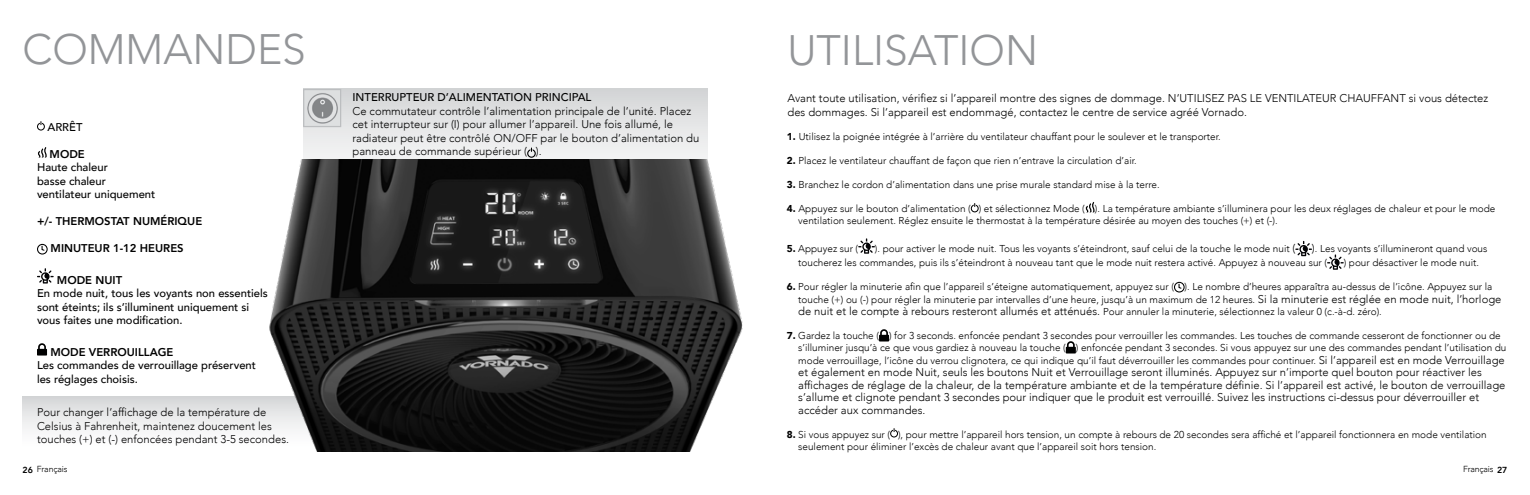
<style>
.page{position:relative;width:1530px;height:495px;background:#fff}
.page>*{position:absolute;margin:0;border:0;box-sizing:border-box;transform-origin:0 0}
.t1{font:300 42.5px "Avenir";color:#939598}
.t2{font:300 11.25px/13.5px "Avenir";color:#000}
.t3{font:500 11.25px/13.5px "Avenir";color:#000}
.t4{font:800 11.25px "Avenir";color:#000}
.t5{font:300 10px/12px "Avenir";color:#000}
.t6{font:300 8.75px "Avenir";letter-spacing:-.02em;color:#000}
.s1{font-weight:900}
.s2{font-size:11.25px}
.s3{font-weight:800}
</style>
<div class="page">
<div style="left:22px;top:396px;width:316px;height:54px;background:linear-gradient(to bottom,#d7d8da,#fff)"></div>
<div style="left:37px;top:123px;width:8px;height:8px;border:1px solid #000;border-radius:50%"></div>
<svg style="left:38px;top:147px;width:9px;height:11px"></svg>
<div style="left:37px;top:244px;width:11px;height:11px;border:1px solid #000;border-radius:50%"></div>
<svg style="left:41px;top:245px;width:4px;height:6px"></svg>
<svg style="left:37px;top:268px;width:17px;height:16px"></svg>
<svg style="left:37px;top:343px;width:10px;height:13px"></svg>
<div style="left:971px;top:205px;width:8px;height:7px;border:1px solid #000;border-radius:50%"></div>
<svg style="left:1085px;top:202px;width:10px;height:11px"></svg>
<svg style="left:858px;top:238px;width:17px;height:16px"></svg>
<svg style="left:1295px;top:241px;width:17px;height:15px"></svg>
<svg style="left:1327px;top:254px;width:17px;height:16px"></svg>
<div style="left:1174px;top:282px;width:11px;height:11px;border:1px solid #000;border-radius:50%"></div>
<svg style="left:1178px;top:283px;width:4px;height:6px"></svg>
<svg style="left:879px;top:329px;width:10px;height:13px"></svg>
<svg style="left:1066px;top:341px;width:10px;height:13px"></svg>
<div style="left:890px;top:430px;width:8px;height:8px;border:1px solid #000;border-radius:50%"></div>
<svg style="left:303px;top:89px;width:404px;height:70px"></svg>
<div style="left:527px;top:149px;width:9px;height:9px;border:1px solid #000;border-radius:50%"></div>
<img style="left:305px;top:91px;width:34px;height:34px">
<div style="left:303px;top:89px;width:38px;height:38px;border:1px solid #bcbec0"></div>
<img style="left:246px;top:159px;width:496px;height:293px">
<h1 class="t1" style="left:22px;top:25px;width:285px">COMMANDES</h1>
<p class="t3" style="left:47px;top:119px;width:36px">ARRÊT</p>
<p class="t4" style="left:50px;top:145px;width:37px">MODE</p>
<p class="t3" style="left:37px;top:160px;width:120px">Haute chaleur<br>basse chaleur ventilateur uniquement</p>
<p class="t4" style="left:37px;top:212px;width:167px">+/- THERMOSTAT NUMÉRIQUE</p>
<p class="t4" style="left:51px;top:239px;width:135px">MINUTEUR 1-12 HEURES</p>
<p class="t4" style="left:57px;top:271px;width:67px">MODE NUIT</p>
<p class="t3" style="left:37px;top:286px;width:232px">En mode nuit, tous les voyants non essentiels sont éteints; ils s’illuminent uniquement si vous faites une modification.</p>
<p class="t4" style="left:50px;top:343px;width:125px">MODE VERROUILLAGE</p>
<p class="t3" style="left:37px;top:358px;width:221px">Les commandes de verrouillage préservent les réglages choisis.</p>
<p class="t2" style="left:37px;top:406px;width:254px">Pour changer l’affichage de la température de<br>Celsius à Fahrenheit, maintenez doucement les touches (+) et (-) enfoncées pendant 3-5 secondes.</p>
<p class="t3" style="left:352px;top:90px;width:240px">INTERRUPTEUR D’ALIMENTATION PRINCIPAL</p>
<p class="t2" style="left:352px;top:104px;width:348px">Ce commutateur contrôle l’alimentation principale de l’unité. Placez cet interrupteur sur (I) pour allumer l’appareil. Une fois allumé, le radiateur peut être contrôlé ON/OFF par le bouton d’alimentation du panneau de commande supérieur ( ).</p>
<h1 class="t1" style="left:787px;top:25px;width:252px">UTILISATION</h1>
<p class="t2" style="left:788px;top:92px;width:702px">Avant toute utilisation, vérifiez si l’appareil montre des signes de dommage. N’UTILISEZ PAS LE VENTILATEUR CHAUFFANT si vous détectez des dommages. Si l’appareil est endommagé, contactez le centre de service agréé Vornado.</p>
<p class="t5" style="left:787px;top:130px;width:435px"><span class="s1">1.</span> Utilisez la poignée intégrée à l’arrière du ventilateur chauffant pour le soulever et le transporter.</p>
<p class="t5" style="left:787px;top:154px;width:351px"><span class="s1">2.</span> Placez le ventilateur chauffant de façon que rien n’entrave la circulation d’air.</p>
<p class="t5" style="left:787px;top:178px;width:374px"><span class="s1">3.</span> Branchez le cordon d’alimentation dans une prise murale standard mise à la terre.</p>
<p class="t5" style="left:798px;top:203px;width:699px;text-indent:-11px"><span class="s1">4.</span> Appuyez sur le bouton d’alimentation ( ) et sélectionnez Mode ( ). La température ambiante s’illuminera pour les deux réglages de chaleur et pour le mode ventilation seulement. Réglez ensuite le thermostat à la température désirée au moyen des touches (+) et (-).</p>
<p class="t5" style="left:787px;top:243px;width:73px"><span class="s1">5.</span> Appuyez sur (</p>
<p class="t5" style="left:875px;top:243px;width:422px">). pour activer le mode nuit. Tous les voyants s’éteindront, sauf celui de la touche le mode nuit <span class="s2">(</span></p>
<p class="t5" style="left:798px;top:242px;width:691px;line-height:13.5px;text-indent:514px"><span class="s2">)</span>. Les voyants s’illumineront quand vous toucherez les commandes, puis ils s’éteindront à nouveau tant que le mode nuit restera activé. Appuyez à nouveau sur (</p>
<p class="t5" style="left:1344px;top:257px;width:137px">) pour désactiver le mode nuit.</p>
<p class="t5" style="left:798px;top:280px;width:705px;line-height:12.5px;text-indent:-11px"><span class="s1">6.</span> Pour régler la minuterie afin que l’appareil s’éteigne automatiquement, appuyez sur ( ). Le nombre d’heures apparaîtra au-dessus de l’icône. Appuyez sur la touche (+) ou (-) pour régler la minuterie par intervalles d’une heure, jusqu’à un maximum de 12 heures. <span class="s2">Si la minuterie est réglée en mode nuit, l’horloge de nuit et le compte à rebours resteront allumés et atténués.</span> Pour annuler la minuterie, sélectionnez la valeur 0 (c.-à-d. zéro).</p>
<p class="t5" style="left:798px;top:329px;width:710px;text-indent:-11px"><span class="s1">7.</span> Gardez la touche ( ) for 3 seconds. enfoncée pendant 3 secondes pour verrouiller les commandes. Les touches de commande cesseront de fonctionner ou de s’illuminer jusqu’à ce que vous gardiez à nouveau la touche ( ) enfoncée pendant 3 secondes. Si vous appuyez sur une des commandes pendant l’utilisation du mode verrouillage, l’icône du verrou clignotera, ce qui indique qu’il faut déverrouiller les commandes pour continuer. <span class="s2">Si l’appareil est en mode Verrouillage</span></p>
<p class="t2" style="left:798px;top:366px;width:709px;line-height:12.5px">et également en mode Nuit, seuls les boutons Nuit et Verrouillage seront illuminés. Appuyez sur n’importe quel bouton pour réactiver les affichages de réglage de la chaleur, de la température ambiante et de la température définie. Si l’appareil est activé, le bouton de verrouillage s’allume et clignote pendant 3 secondes pour indiquer que le produit est verrouillé. Suivez les instructions ci-dessus pour déverrouiller et accéder aux commandes.</p>
<p class="t5" style="left:798px;top:428px;width:690px;text-indent:-11px"><span class="s1">8.</span> Si vous appuyez sur ( ), pour mettre l’appareil hors tension, un compte à rebours de 20 secondes sera affiché et l’appareil fonctionnera en mode ventilation seulement pour éliminer l’excès de chaleur avant que l’appareil soit hors tension.</p>
<p class="t6" style="left:22px;top:464px;width:46px"><span class="s3">26</span> Français</p>
<p class="t6" style="left:1463px;top:464px;width:46px">Français <span class="s3">27</span></p>
</div>
